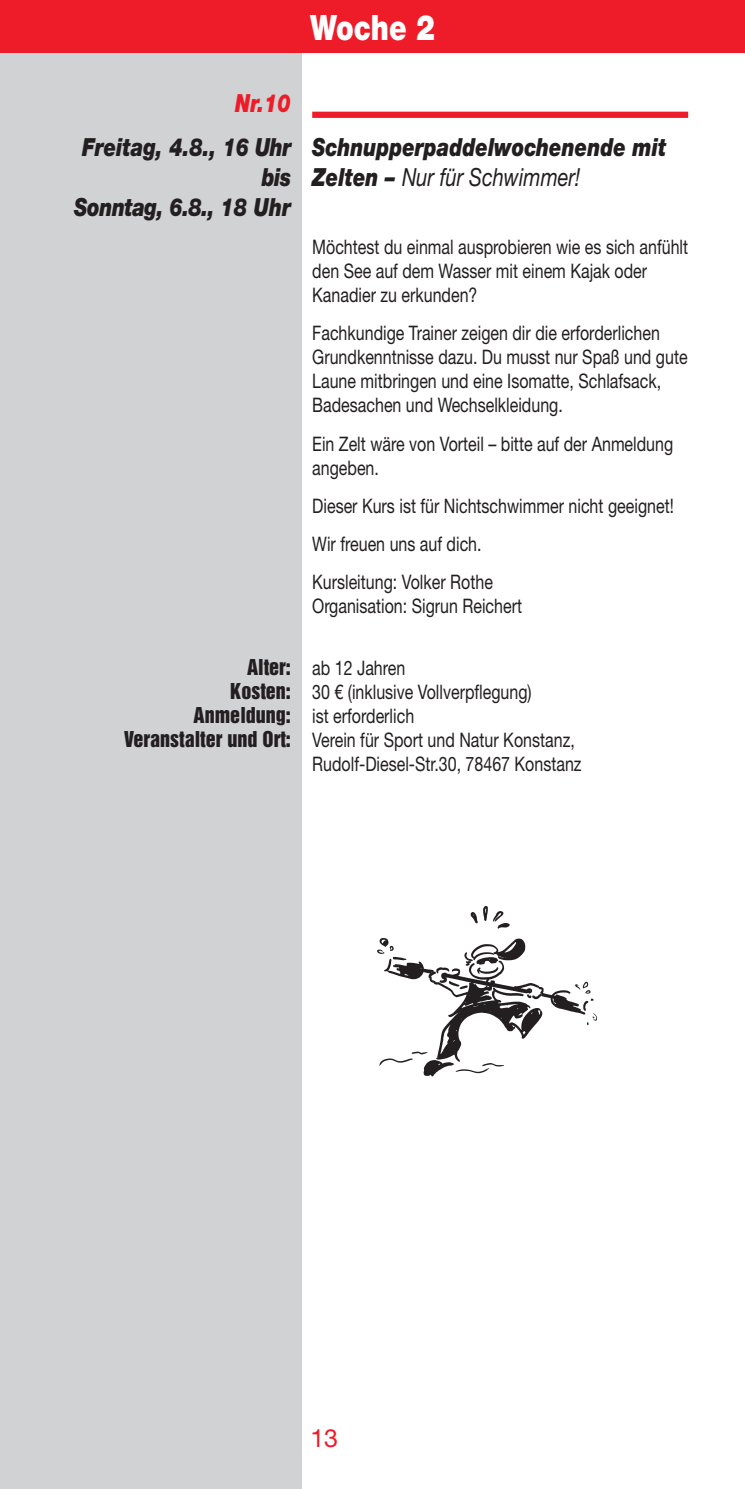
<style>
.page{position:relative;width:745px;height:1489px;background:#fff}
.page>*{position:absolute;margin:0;border:0;box-sizing:border-box;transform-origin:0 0}
.t1{font:900 35px "Helvetica Neue LT";color:#fff;scale:.8 1}
.t2{font:italic 900 25px "Helvetica Neue LT";color:#231f20;scale:.8 1}
.t3{font:italic 25px "Helvetica Neue LT";color:#231f20;scale:.8 1}
.t4{font:italic 900 25px "Helvetica Neue LT";letter-spacing:-.02em;color:#231f20;scale:.8 1}
.t5{font:italic 900 25px "Helvetica Neue LT";color:#ee1c28;scale:.8 1}
.t6{font:25px "Helvetica Neue LT";color:#ee1c28}
.t7{font:20px/24px "Helvetica Neue LT";color:#231f20;scale:.8 1}
.s1{font-weight:900}
.s2{font-family:"Helvetica Inserat LT"}
</style>
<div class="page">
<div style="left:0;top:0;width:301px;height:1488px;background:#d1d2d4"></div>
<div style="left:0;top:0;width:744px;height:53px;background:#ee1c28"></div>
<div style="left:312px;top:112px;width:375px;height:6px;background:#ee1c28"></div>
<img style="left:377px;top:906px;width:220px;height:171px">
<h1 class="t1" style="left:310px;top:6px;width:157px">Woche 2</h1>
<p class="t5" style="left:235px;top:87px;width:71px">Nr.10</p>
<p class="t2" style="left:82px;top:132px;width:731px">Freitag, 4.8., 16 Uhr Schnupperpaddelwochenende mit</p>
<p class="t3" style="left:261px;top:162px;width:399px"><span class="s1">bis Zelten –</span> Nur für Schwimmer!</p>
<p class="t4" style="left:74px;top:192px;width:272px">Sonntag, 6.8., 18 Uhr</p>
<p class="t7" style="left:312px;top:235px;width:471px">Möchtest du einmal ausprobieren wie es sich anfühlt den See auf dem Wasser mit einem Kajak oder<br>Kanadier zu erkunden?</p>
<p class="t7" style="left:312px;top:321px;width:470px">Fachkundige Trainer zeigen dir die erforderlichen Grundkenntnisse dazu. Du musst nur Spaß und gute Laune mitbringen und eine Isomatte, Schlafsack, Badesachen und Wechselkleidung.</p>
<p class="t7" style="left:312px;top:431px;width:452px">Ein Zelt wäre von Vorteil – bitte auf der Anmeldung angeben.</p>
<p class="t7" style="left:312px;top:486px;width:453px;line-height:38.2px">Dieser Kurs ist für Nichtschwimmer nicht geeignet!<br>Wir freuen uns auf dich.<br>Kursleitung: Volker Rothe</p>
<p class="t7" style="left:312px;top:593px;width:264px">Organisation: Sigrun Reichert</p>
<p class="t7" style="left:247px;top:656px;width:199px"><span class="s2">Alter:</span> ab 12 Jahren</p>
<p class="t7" style="left:230px;top:680px;width:378px"><span class="s2">Kosten:</span> 30 € (inklusive Vollverpflegung)</p>
<p class="t7" style="left:193px;top:704px;width:277px"><span class="s2">Anmeldung:</span> ist erforderlich</p>
<p class="t7" style="left:124px;top:728px;width:564px"><span class="s2">Veranstalter und Ort:</span> Verein für Sport und Natur Konstanz,</p>
<p class="t7" style="left:312px;top:752px;width:338px">Rudolf-Diesel-Str.30, 78467 Konstanz</p>
<p class="t6" style="left:310px;top:1422px;width:29px">13</p>
</div>
